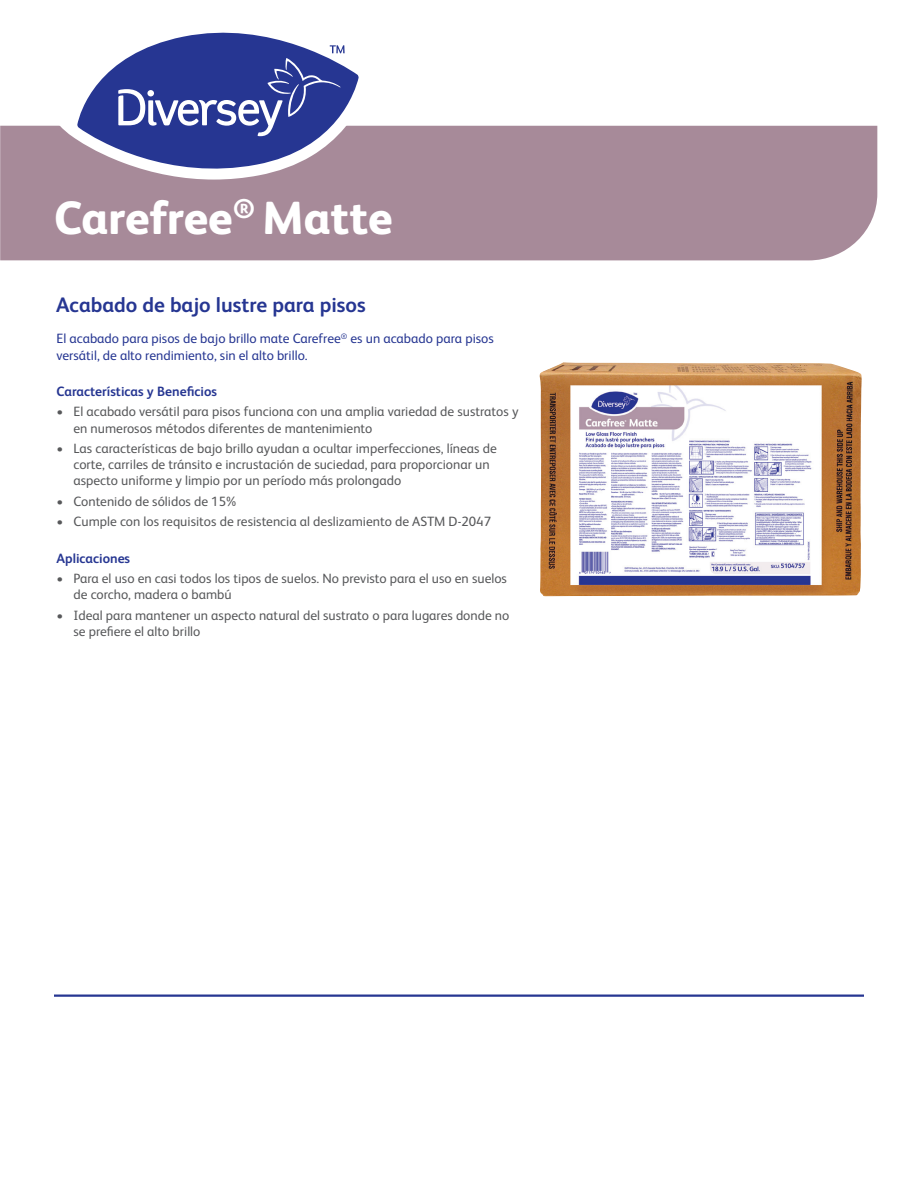
<style>
.page{position:relative;width:918px;height:1188px;background:#fff}
.page>*{position:absolute;margin:0;border:0;box-sizing:border-box;transform-origin:0 0}
.t1{font:800 46.5px "FS Albert Pro";color:#fff}
.t2{font:700 21px "FS Albert Pro";color:#263692}
.t3{font:13.5px/16.2px "FS Albert Pro";color:#57585a}
.t4{font:13.5px/16.2px "FS Albert Pro";color:#263692}
.t5{font:700 13.5px "FS Albert Pro";color:#263692}
</style>
<div class="page">
<div style="left:0;top:126px;width:877px;height:134px;background:#a78a99"></div>
<hr style="left:54px;top:995px;width:810px;height:2px;background:#263692">
<img style="left:539px;top:362px;width:323px;height:235px">
<svg style="left:57px;top:125px;width:317px;height:55px;background:#ae93a1"></svg>
<svg style="left:77px;top:32px;width:282px;height:149px"></svg>
<svg style="left:118px;top:45px;width:227px;height:91px;background:#4b59a4"></svg>
<h1 class="t1" style="left:54px;top:181px;width:340px">Carefree<sup>®</sup> Matte</h1>
<h2 class="t2" style="left:56px;top:290px;width:311px">Acabado de bajo lustre para pisos</h2>
<p class="t4" style="left:57px;top:330px;width:439px">El acabado para pisos de bajo brillo mate Carefree<sup>®</sup> es un acabado para pisos versátil, de alto rendimiento, sin el alto brillo.</p>
<p class="t5" style="left:57px;top:382px;width:162px">Características y Beneficios</p>
<p class="t3" style="left:74px;top:403px;width:446px;text-indent:-17px">• El acabado versátil para pisos funciona con una amplia variedad de sustratos y en numerosos métodos diferentes de mantenimiento</p>
<p class="t3" style="left:74px;top:439px;width:425px;text-indent:-17px">• Las características de bajo brillo ayudan a ocultar imperfecciones, líneas de corte, carriles de tránsito e incrustación de suciedad, para proporcionar un aspecto uniforme y limpio por un período más prolongado</p>
<p class="t3" style="left:57px;top:492px;width:181px">• Contenido de sólidos de 15%</p>
<p class="t3" style="left:57px;top:513px;width:436px">• Cumple con los requisitos de resistencia al deslizamiento de ASTM D-2047</p>
<p class="t5" style="left:57px;top:549px;width:75px">Aplicaciones</p>
<p class="t3" style="left:74px;top:570px;width:435px;text-indent:-17px">• Para el uso en casi todos los tipos de suelos. No previsto para el uso en suelos de corcho, madera o bambú</p>
<p class="t3" style="left:74px;top:606px;width:437px;text-indent:-17px">• Ideal para mantener un aspecto natural del sustrato o para lugares donde no se prefiere el alto brillo</p>
</div>
